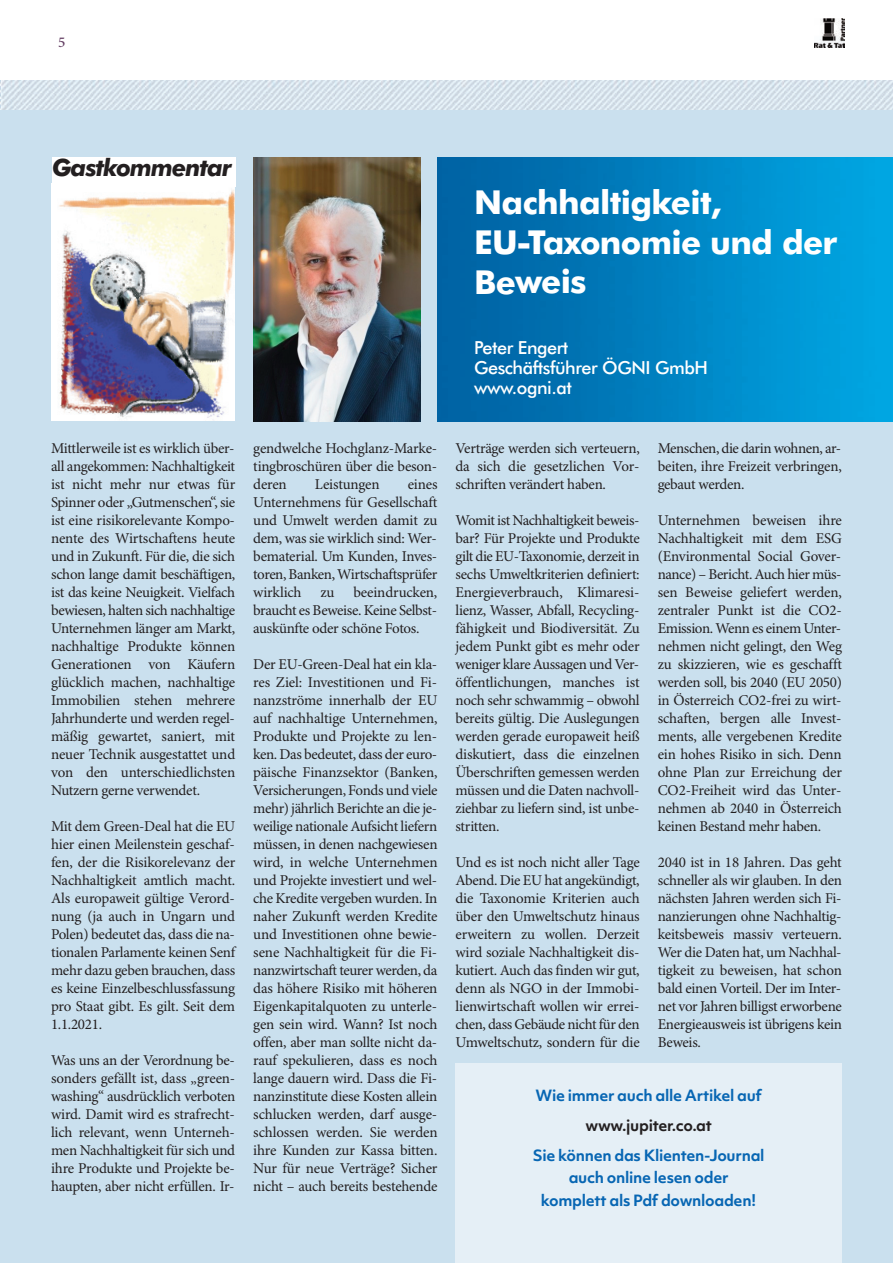
<style>
.page{position:relative;width:893px;height:1263px;background:#fff}
.page>*{position:absolute;margin:0;border:0;box-sizing:border-box;transform-origin:0 0}
.t1{font:700 33px/39.6px "Futura BT";letter-spacing:-.02em;color:#fff}
.t2{font:italic 700 24px "Futura BT";letter-spacing:-.04em;color:#231f20}
.t3{font:500 18px/20.1px "Futura BT";letter-spacing:-.025em;color:#fff}
.t4{font:15px/18px "Minion Pro";letter-spacing:-.02em;color:#231f20;text-align:justify}
.t5{font:700 15px/22.5px "Objektiv Mk 1";letter-spacing:-.02em;color:#0766b3;text-align:center}
.t6{font:700 15px "Objektiv Mk 1";letter-spacing:-.02em;color:#231f20}
.t7{font:500 15px "Minion Pro";color:#603a5f}
</style>
<div class="page">
<div style="left:1px;top:110px;width:892px;height:1153px;background:#cae0ee"></div>
<hr style="left:0;top:110px;width:1px;height:1153px;background:#cae0ee">
<svg style="left:0;top:81px;width:1px;height:28px"></svg>
<img style="left:1px;top:81px;width:892px;height:28px">
<img style="left:815px;top:18px;width:30px;height:30px">
<img style="left:51px;top:185px;width:183px;height:235px">
<div style="left:52px;top:157px;width:183px;height:30px;background:#fff"></div>
<img style="left:437px;top:157px;width:456px;height:264px">
<img style="left:253px;top:157px;width:167px;height:264px">
<div style="left:455px;top:1063px;width:387px;height:200px;background:#e5eff6"></div>
<p class="t7" style="left:58px;top:33px;width:9px">5</p>
<h2 class="t2" style="left:52px;top:159px;width:182px">Gastkommentar</h2>
<h1 class="t1" style="left:474px;top:186px;width:365px">Nachhaltigkeit,<br>EU-Taxonomie und der<br>Beweis</h1>
<p class="t3" style="left:474px;top:338px;width:235px">Peter Engert<br>Geschäftsführer ÖGNI GmbH www.ogni.at</p>
<p class="t4" style="left:51px;top:441px;width:186px">Mittlerweile ist es wirklich über&shy;all angekommen: Nachhaltigkeit ist nicht mehr nur etwas für Spinner oder „Gutmenschen“, sie ist eine risikorelevante Kompo&shy;nente des Wirtschaftens heute und in Zukunft. Für die, die sich schon lange damit beschäftigen, ist das keine Neuigkeit. Vielfach bewiesen, halten sich nachhaltige Unternehmen länger am Markt, nachhaltige Produkte können Generationen von Käufern glücklich machen, nachhaltige Immobilien stehen mehrere Jahrhunderte und werden regel&shy;mäßig gewartet, saniert, mit neuer Technik ausgestattet und von den unterschiedlichsten Nutzern gerne verwendet.</p>
<p class="t4" style="left:51px;top:819px;width:186px">Mit dem Green-Deal hat die EU hier einen Meilenstein geschaf&shy;fen, der die Risikorelevanz der Nachhaltigkeit amtlich macht.<br>Als europaweit gültige Verord&shy;nung (ja auch in Ungarn und Polen) bedeutet das, dass die na&shy;tionalen Parlamente keinen Senf mehr dazu geben brauchen, dass es keine Einzelbeschlussfassung pro Staat gibt. Es gilt. Seit dem 1.1.2021.</p>
<p class="t4" style="left:51px;top:1053px;width:186px">Was uns an der Verordnung be&shy;sonders gefällt ist, dass „green&shy;washing“ ausdrücklich verboten wird. Damit wird es strafrecht&shy;lich relevant, wenn Unterneh&shy;men Nachhaltigkeit für sich und ihre Produkte und Projekte be&shy;haupten, aber nicht erfüllen. Ir-</p>
<p class="t4" style="left:253px;top:441px;width:185px">gendwelche Hochglanz-Marke&shy;tingbroschüren über die beson&shy;deren</p>
<p class="t4" style="left:253px;top:477px;width:186px;text-indent:154px">eines Unternehmens für Gesellschaft und Umwelt werden damit zu dem, was sie wirklich sind: Wer&shy;bematerial. Um Kunden, Inves&shy;toren, Banken, Wirtschaftsprüfer wirklich</p>
<p class="t4" style="left:315px;top:477px;width:66px">Leistungen</p>
<p class="t4" style="left:253px;top:585px;width:186px;text-indent:100px">beeindrucken, braucht es Beweise. Keine Selbst&shy;auskünfte oder schöne Fotos.</p>
<p class="t4" style="left:253px;top:657px;width:186px">Der EU-Green-Deal hat ein kla&shy;res Ziel: Investitionen und Fi&shy;nanzströme innerhalb der EU auf nachhaltige Unternehmen, Produkte und Projekte zu len&shy;ken. Das bedeutet, dass der euro&shy;päische Finanzsektor (Banken, Versicherungen, Fonds und viele mehr) jährlich Berichte an die je&shy;weilige nationale Aufsicht liefern müssen, in denen nachgewiesen wird, in welche Unternehmen und Projekte investiert und wel&shy;che Kredite vergeben wurden. In naher Zukunft werden Kredite und Investitionen ohne bewie&shy;sene Nachhaltigkeit für die Fi&shy;nanzwirtschaft teurer werden, da das höhere Risiko mit höheren Eigenkapitalquoten zu unterle&shy;gen sein wird. Wann? Ist noch offen, aber man sollte nicht da&shy;rauf spekulieren, dass es noch lange dauern wird. Dass die Fi&shy;nanzinstitute diese Kosten allein schlucken werden, darf ausge&shy;schlossen werden. Sie werden ihre Kunden zur Kassa bitten.<br>Nur für neue Verträge? Sicher nicht – auch bereits bestehende</p>
<p class="t4" style="left:320px;top:585px;width:16px">zu</p>
<p class="t4" style="left:455px;top:441px;width:186px">Verträge werden sich verteuern, da sich die gesetzlichen Vor&shy;schriften verändert haben.</p>
<p class="t4" style="left:455px;top:513px;width:186px">Womit ist Nachhaltigkeit beweis&shy;bar? Für Projekte und Produkte gilt die EU-Taxonomie, derzeit in sechs Umweltkriterien definiert:<br>Energieverbrauch, Klimaresi&shy;lienz, Wasser, Abfall, Recycling&shy;fähigkeit und Biodiversität. Zu jedem Punkt gibt es mehr oder weniger klare Aussagen und Ver&shy;öffentlichungen, manches ist noch sehr schwammig – obwohl bereits gültig. Die Auslegungen werden gerade europaweit heiß diskutiert, dass die einzelnen Überschriften gemessen werden müssen und die Daten nachvoll&shy;ziehbar zu liefern sind, ist unbe&shy;stritten.</p>
<p class="t4" style="left:455px;top:855px;width:186px">Und es ist noch nicht aller Tage Abend. Die EU hat angekündigt, die Taxonomie Kriterien auch über den Umweltschutz hinaus erweitern zu wollen. Derzeit wird soziale Nachhaltigkeit dis&shy;kutiert. Auch das finden wir gut, denn als NGO in der Immobi&shy;lienwirtschaft wollen wir errei&shy;chen, dass Gebäude nicht für den Umweltschutz, sondern für die</p>
<p class="t4" style="left:658px;top:441px;width:186px">Menschen, die darin wohnen, ar&shy;beiten, ihre Freizeit verbringen, gebaut werden.</p>
<p class="t4" style="left:658px;top:513px;width:186px">Unternehmen beweisen ihre Nachhaltigkeit mit dem ESG (Environmental Social Gover&shy;nance) – Bericht. Auch hier müs&shy;sen Beweise geliefert werden, zentraler Punkt ist die CO2- Emission. Wenn es einem Unter&shy;nehmen nicht gelingt, den Weg zu skizzieren, wie es geschafft werden soll, bis 2040 (EU 2050) in Österreich CO2-frei zu wirt&shy;schaften, bergen alle Invest&shy;ments, alle vergebenen Kredite ein hohes Risiko in sich. Denn ohne Plan zur Erreichung der CO2-Freiheit wird das Unter&shy;nehmen ab 2040 in Österreich keinen Bestand mehr haben.</p>
<p class="t4" style="left:658px;top:855px;width:186px">2040 ist in 18 Jahren. Das geht schneller als wir glauben. In den nächsten Jahren werden sich Fi&shy;nanzierungen ohne Nachhaltig&shy;keitsbeweis massiv verteuern.<br>Wer die Daten hat, um Nachhal&shy;tigkeit zu beweisen, hat schon bald einen Vorteil. Der im Inter&shy;net vor Jahren billigst erworbene Energieausweis ist übrigens kein Beweis.</p>
<p class="t5" style="left:535px;top:1085px;width:228px">Wie immer auch alle Artikel auf</p>
<p class="t6" style="left:585px;top:1119px;width:128px">www.jupiter.co.at</p>
<p class="t5" style="left:533px;top:1145px;width:233px">Sie können das Klienten-Journal auch online lesen oder<br>komplett als Pdf downloaden!</p>
</div>
